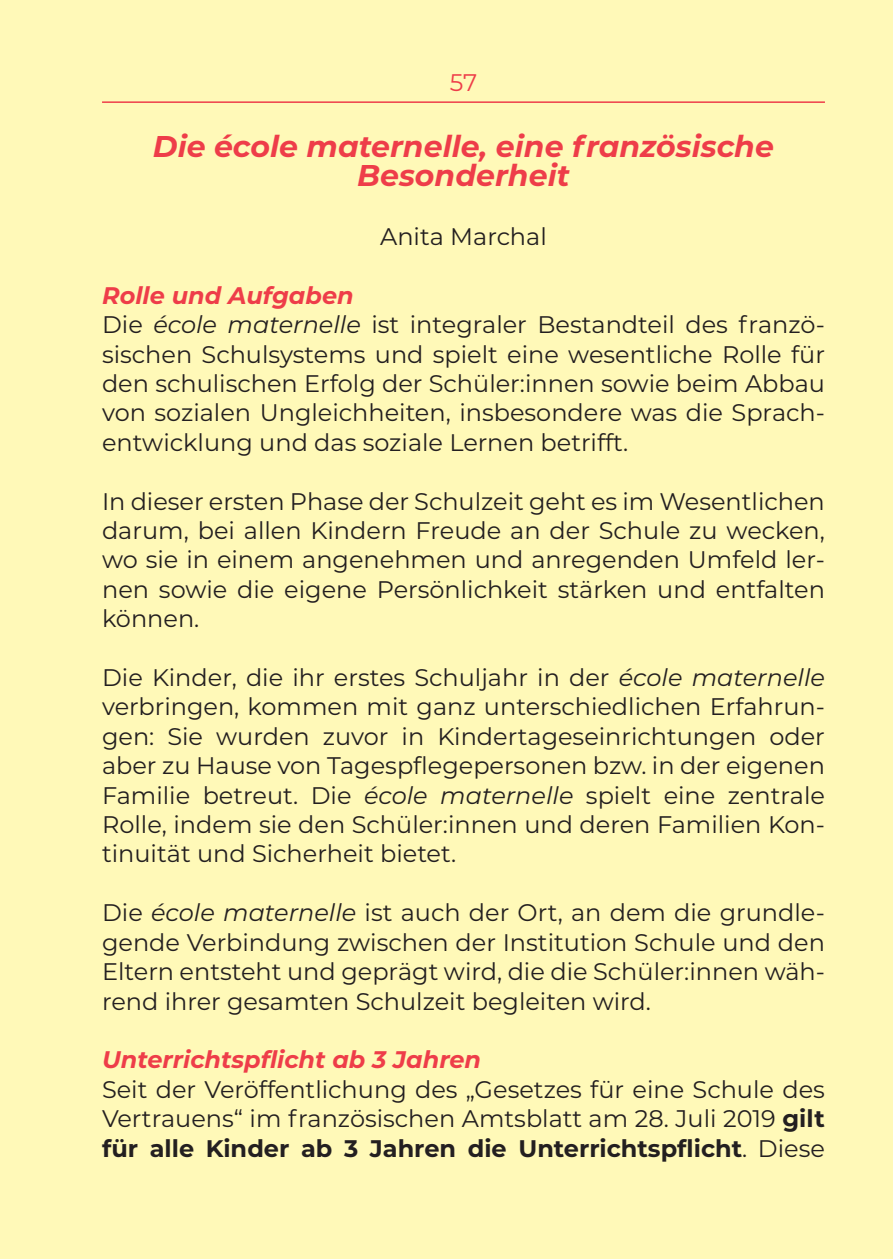
<style>
.page{position:relative;width:893px;height:1259px;background:#fff9b8}
.page>*{position:absolute;margin:0;border:0;box-sizing:border-box;transform-origin:0 0}
.Überschrift_1_d{font:italic 700 30px/29.4px "Montserrat";color:#ee3d49;text-align:center}
.Standard_d{font:24px/29.4px "Montserrat";color:#231f20;text-align:justify}
.Überschrift_2_d{font:italic 700 24px "Montserrat";color:#ee3d49}
.t1{font:24px "Montserrat";color:#ee3d49}
.s1{font-style:italic}
.s2{font-weight:700}
</style>
<div class="page">
<hr style="left:102px;top:101px;width:723px;height:2px;background:#ee3d49">
<p class="t1" style="left:450px;top:66px;width:29px">57</p>
<p class="Überschrift_1_d" style="left:153px;top:130px;width:623px">Die école maternelle, eine französische<br>Besonderheit</p>
<p class="Standard_d" style="left:380px;top:221px;width:168px">Anita Marchal</p>
<p class="Überschrift_2_d" style="left:102px;top:278px;width:253px">Rolle und Aufgaben</p>
<p class="Standard_d" style="left:102px;top:309px;width:724px">Die <span class="s1">école maternelle</span> ist integraler Bestandteil des franzö&shy;sischen Schulsystems und spielt eine wesentliche Rolle für den schulischen Erfolg der Schüler:innen sowie beim Abbau von sozialen Ungleichheiten, insbesondere was die Sprach&shy;entwicklung und das soziale Lernen betrifft.</p>
<p class="Standard_d" style="left:102px;top:485px;width:724px">In dieser ersten Phase der Schulzeit geht es im Wesentlichen darum, bei allen Kindern Freude an der Schule zu wecken, wo sie in einem angenehmen und anregenden Umfeld ler&shy;nen sowie die eigene Persönlichkeit stärken und entfalten können.</p>
<p class="Standard_d" style="left:102px;top:662px;width:724px">Die Kinder, die ihr erstes Schuljahr in der <span class="s1">école maternelle </span>verbringen, kommen mit ganz unterschiedlichen Erfahrun&shy;gen: Sie wurden zuvor in Kindertageseinrichtungen oder aber zu Hause von Tagespflegepersonen bzw. in der eigenen Familie betreut. Die <span class="s1">école maternelle</span> spielt eine zentrale Rolle, indem sie den Schüler:innen und deren Familien Kon&shy;tinuität und Sicherheit bietet.</p>
<p class="Standard_d" style="left:102px;top:897px;width:724px">Die <span class="s1">école maternelle</span> ist auch der Ort, an dem die grundle&shy;gende Verbindung zwischen der Institution Schule und den Eltern entsteht und geprägt wird, die die Schüler:innen wäh&shy;rend ihrer gesamten Schulzeit begleiten wird.</p>
<p class="Überschrift_2_d" style="left:102px;top:1042px;width:381px">Unterrichtspflicht ab 3 Jahren</p>
<p class="Standard_d" style="left:102px;top:1073px;width:724px">Seit der Veröffentlichung des „Gesetzes für eine Schule des Vertrauens“ im französischen Amtsblatt am 28. Juli 2019 <span class="s2">gilt für alle Kinder ab 3 Jahren die Unterrichtspflicht</span>. Diese</p>
</div>
